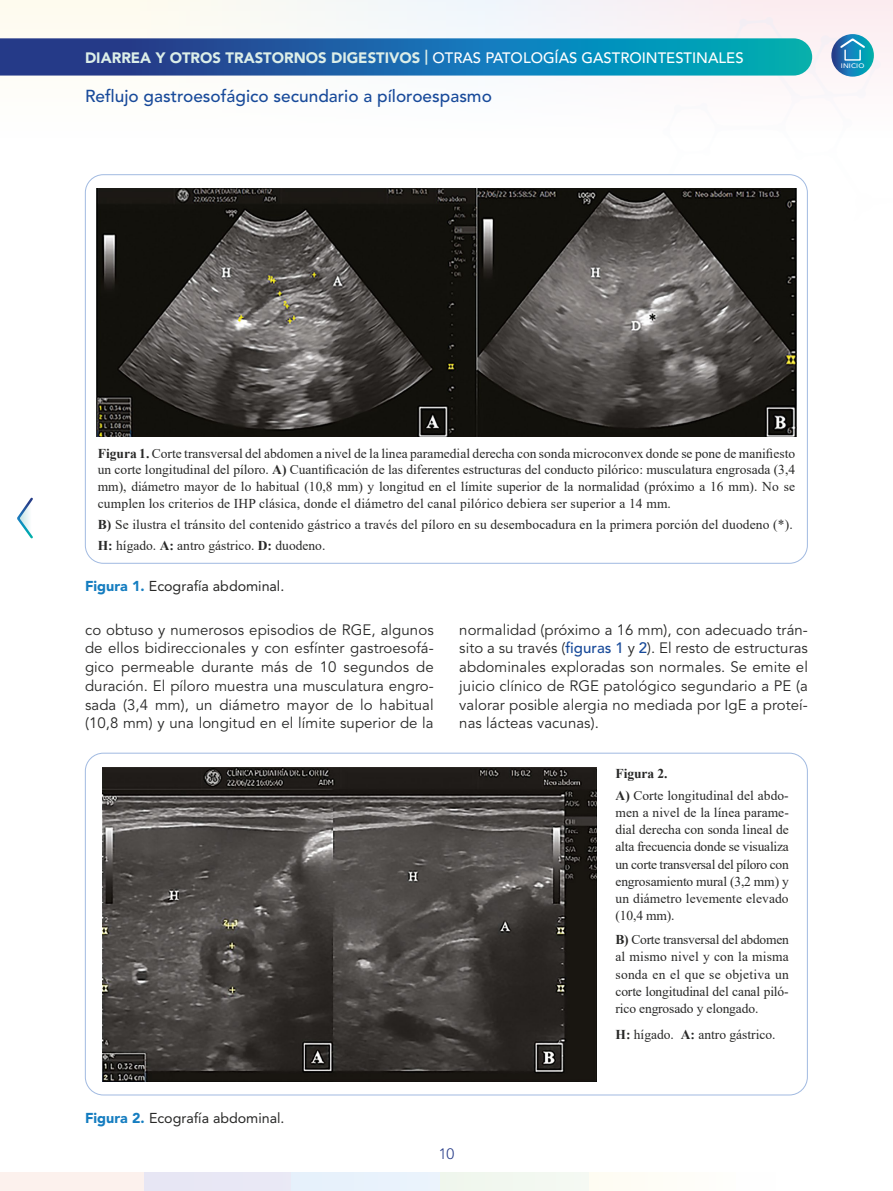
<style>
.page{position:relative;width:893px;height:1191px;background:#fff}
.page>*{position:absolute;margin:0;border:0;box-sizing:border-box;transform-origin:0 0}
.t1{font:500 17.25px "Avenir LT Std";color:#184a9a}
.t2{font:15px/18.8px "Avenir LT Std";letter-spacing:.005em;color:#282827;text-align:justify}
.t3{font:900 15px "Avenir LT Std";color:#dceee8}
.t4{font:300 15px "Avenir LT Std";color:#253a87}
.t5{font:14.25px "Avenir LT Std";color:#282827}
.t6{font:13.5px/17.2px "Times New Roman";letter-spacing:.005em;color:#282827;text-align:justify}
.t7{font:500 6.45px "Avenir LT Std";letter-spacing:.015em;color:#fff;scale:1.11 1}
.s1{font-weight:800}
.s2{font-weight:500;color:#fff}
.s3{font-weight:700}
.s4{font-weight:900;color:#157dc0}
.s5{font-weight:500;color:#184a9a}
</style>
<div class="page">
<div style="left:0;top:0;width:893px;height:201px;background:linear-gradient(to right,#fdfffe,#f7ecf2)"></div>
<svg style="left:518px;top:13px;width:375px;height:188px"></svg>
<div style="left:588px;top:1171px;width:149px;height:20px;background:#fefdf6"></div>
<div style="left:440px;top:1171px;width:148px;height:20px;background:#f2f8f0"></div>
<div style="left:143px;top:1171px;width:149px;height:20px;background:#e6e5f4"></div>
<div style="left:292px;top:1171px;width:148px;height:20px;background:#e8f2fc"></div>
<div style="left:0;top:1171px;width:143px;height:20px;background:#fcf1ed"></div>
<svg style="left:0;top:38px;width:812px;height:38px;background:#1a70a9"></svg>
<div style="left:85px;top:175px;width:722px;height:388px;background:#fff;border-radius:18px"></div>
<img style="left:97px;top:188px;width:699px;height:249px">
<img style="left:102px;top:768px;width:494px;height:313px">
<svg style="left:17px;top:497px;width:16px;height:42px"></svg>
<svg style="left:831px;top:34px;width:43px;height:43px"></svg>
<svg style="left:838px;top:37px;width:29px;height:13px"></svg>
<div style="left:844px;top:49px;width:17px;height:12px;border:1px solid #fff"></div>
<p class="t3" style="left:85px;top:48px;width:660px">DIARREA Y OTROS TRASTORNOS DIGESTIVOS <span class="s1">|</span> <span class="s2">OTRAS PATOLOGÍAS GASTROINTESTINALES</span></p>
<p class="t1" style="left:85px;top:86px;width:408px">Reflujo gastroesofágico secundario a píloroespasmo</p>
<p class="t7" style="left:841px;top:62px;width:23px">INICIO</p>
<p class="t6" style="left:98px;top:444px;width:699px;line-height:16.8px"><span class="s3">Figura 1.</span> Corte transversal del abdomen a nivel de la linea paramedial derecha con sonda microconvex donde se pone de manifiesto un corte longitudinal del píloro. <span class="s3">A)</span> Cuantificación de las diferentes estructuras del conducto pilórico: musculatura engrosada (3,4 mm), diámetro mayor de lo habitual (10,8 mm) y longitud en el límite superior de la normalidad (próximo a 16 mm). No se cumplen los criterios de IHP clásica, donde el diámetro del canal pilórico debiera ser superior a 14 mm.</p>
<p class="t6" style="left:98px;top:513px;width:696px;line-height:21px"><span class="s3">B)</span> Se ilustra el tránsito del contenido gástrico a través del píloro en su desembocadura en la primera porción del duodeno (*).<br><span class="s3">H:</span> hígado. <span class="s3">A:</span> antro gástrico. <span class="s3">D:</span> duodeno.</p>
<p class="t5" style="left:85px;top:577px;width:201px"><span class="s4">Figura 1.</span> Ecografía abdominal.</p>
<p class="t2" style="left:85px;top:620px;width:350px">co obtuso y numerosos episodios de RGE, algunos de ellos bidireccionales y con esfínter gastroesofá&shy;gico permeable durante más de 10 segundos de duración. El píloro muestra una musculatura engro&shy;sada (3,4 mm), un diámetro mayor de lo habitual (10,8 mm) y una longitud en el límite superior de la</p>
<p class="t2" style="left:459px;top:620px;width:350px">normalidad (próximo a 16 mm), con adecuado trán&shy;sito a su través (<span class="s5">figuras 1</span> y <span class="s5">2</span>). El resto de estructuras abdominales exploradas son normales. Se emite el juicio clínico de RGE patológico segundario a PE (a valorar posible alergia no mediada por IgE a proteí&shy;nas lácteas vacunas).</p>
<p class="t5" style="left:85px;top:1109px;width:201px"><span class="s4">Figura 2.</span> Ecografía abdominal.</p>
<p class="t4" style="left:439px;top:1145px;width:17px">10</p>
<p class="t6" style="left:615px;top:762px;width:175px;line-height:21.5px"><span class="s3">Figura 2.<br>A)</span> Corte longitudinal del abdo-</p>
<p class="t6" style="left:615px;top:803px;width:175px">men a nivel de la línea parame&shy;dial derecha con sonda lineal de alta frecuencia donde se visualiza un corte transversal del píloro con engrosamiento mural (3,2 mm) y un diámetro levemente elevado (10,4 mm).</p>
<p class="t6" style="left:615px;top:930px;width:175px"><span class="s3">B)</span> Corte transversal del abdomen al mismo nivel y con la misma sonda en el que se objetiva un corte longitudinal del canal piló&shy;rico engrosado y elongado.</p>
<p class="t6" style="left:615px;top:1025px;width:162px"><span class="s3">H:</span> hígado. <span class="s3">A:</span> antro gástrico.</p>
</div>
